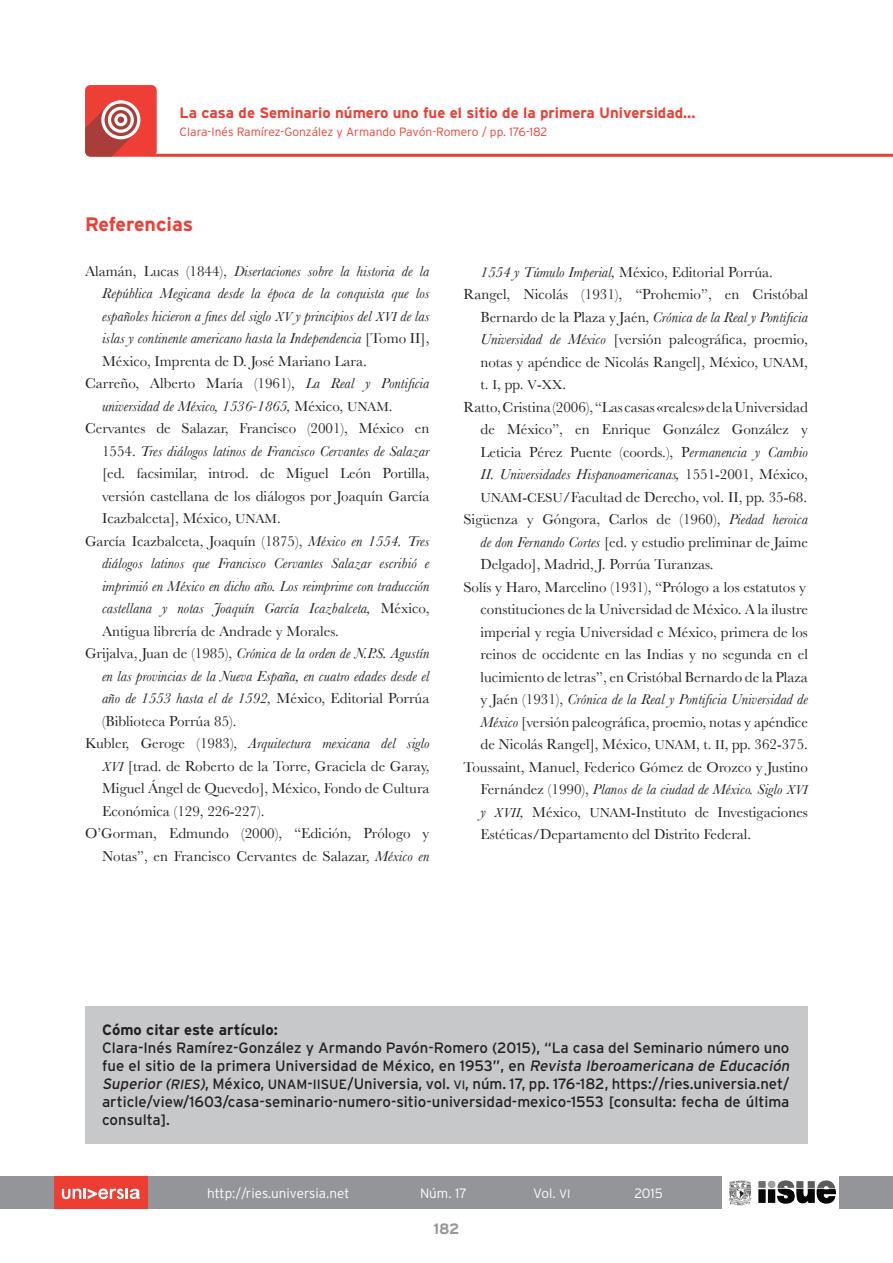
<style>
.page{position:relative;width:893px;height:1263px;background:#fff}
.page>*{position:absolute;margin:0;border:0;box-sizing:border-box;transform-origin:0 0}
.t1{font:700 19.5px "Interstate";color:#ee3e34}
.Referencia_normal{font:15px/22.5px "Baskerville";color:#231f20;text-align:justify}
.Referencia_normal-2{font:italic 15px/22.5px "Baskerville";color:#231f20;text-align:justify}
.t2{font:15px/18px "Interstate";color:#231f20}
.t3{font:700 15px "Interstate";color:#ee3e34}
.t4{font:700 15px "Interstate";color:#231f20}
.t5{font:700 15px "Interstate";color:#939598}
.t6{font:300 13.5px "Interstate";color:#fff}
.t7{font:300 12px "Interstate";color:#ee3e34}
.s1{font-style:normal}
.s2{font-family:"Baskerville Italic SC900";font-style:normal;font-size:13.5px}
.s3{font-style:italic}
.s4{font-family:"Baskerville SC900";font-style:normal;font-size:13.5px}
.s5{font-family:"Baskerville SC900";font-size:13.5px}
.s6{font-family:"Baskerville Italic SC900";font-size:13.5px}
.s7{font-family:"Baskerville SC900"}
.s8{font-family:"Interstate Regular SC900";font-style:italic;font-size:13.5px}
.s9{font-family:"Interstate Regular SC900";font-size:13.5px}
.s10{font-family:"Interstate Regular SC900"}
.s11{font-family:"Interstate Regular SC900";font-size:12.15px}
.s12{font-family:"Interstate Light SC900";font-weight:400;font-size:12.15px}
</style>
<div class="page">
<div style="left:0;top:1177px;width:893px;height:32px;background:#939598"></div>
<div style="left:54px;top:1177px;width:94px;height:32px;background:#ee3e34"></div>
<svg style="left:62px;top:1188px;width:78px;height:11px"></svg>
<div style="left:723px;top:1177px;width:116px;height:32px;background:#fff"></div>
<img style="left:758px;top:1180px;width:78px;height:24px">
<svg style="left:729px;top:1180px;width:22px;height:25px"></svg>
<div style="left:85px;top:1006px;width:723px;height:138px;background:#c7c8ca"></div>
<hr style="left:151px;top:154px;width:742px;height:3px;background:#ee3e34">
<div style="left:85px;top:85px;width:72px;height:72px;background:#ee3e35;border-radius:5px"></div>
<svg style="left:85px;top:100px;width:55px;height:57px"></svg>
<p class="t3" style="left:180px;top:104px;width:517px">La casa de Seminario número uno fue el sitio de la primera Universidad...</p>
<p class="t7" style="left:180px;top:125px;width:369px">Clara-Inés Ramírez-González y Armando Pavón-Romero / pp. 176-182</p>
<p class="t1" style="left:85px;top:213px;width:110px">Referencias</p>
<p class="Referencia_normal-2" style="left:85px;top:259px;width:346px"><span class="s1">Alamán, Lucas (1844),</span> Disertaciones sobre la historia de la</p>
<p class="Referencia_normal-2" style="left:102px;top:282px;width:329px">República Megicana desde la época de la conquista que los españoles hicieron a fines del siglo <span class="s2">XV</span> y principios del <span class="s2">XVI</span> de las islas y continente americano hasta la Independencia <span class="s1">[Tomo II], México, Imprenta de D. José Mariano Lara.</span></p>
<p class="Referencia_normal" style="left:85px;top:372px;width:346px">Carreño, Alberto María (1961), <span class="s3">La Real y Pontificia</span></p>
<p class="Referencia_normal-2" style="left:102px;top:394px;width:292px">universidad de México, 1536-1865, <span class="s1">México,</span> <span class="s4">UNAM</span><span class="s1">.</span></p>
<p class="Referencia_normal" style="left:85px;top:417px;width:346px">Cervantes de Salazar, Francisco (2001), México en</p>
<p class="Referencia_normal" style="left:102px;top:439px;width:329px">1554. <span class="s3">Tres diálogos latinos de Francisco Cervantes de Salazar </span>[ed. facsimilar, introd. de Miguel León Portilla, versión castellana de los diálogos por Joaquín García Icazbalceta], México, <span class="s5">UNAM</span>.</p>
<p class="Referencia_normal" style="left:85px;top:529px;width:346px">García Icazbalceta, Joaquín (1875), <span class="s3">México en 1554. Tres</span></p>
<p class="Referencia_normal-2" style="left:102px;top:552px;width:329px">diálogos latinos que Francisco Cervantes Salazar escribió e imprimió en México en dicho año. Los reimprime con traducción castellana y notas Joaquín García Icazbalceta, <span class="s1">México, Antigua librería de Andrade y Morales.</span></p>
<p class="Referencia_normal-2" style="left:85px;top:642px;width:346px"><span class="s1">Grijalva, Juan de (1985),</span> Crónica de la orden de N.P.S. Agustín</p>
<p class="Referencia_normal-2" style="left:102px;top:664px;width:329px">en las provincias de la Nueva España, en cuatro edades desde el año de 1553 hasta el de 1592, <span class="s1">México, Editorial Porrúa (Biblioteca Porrúa 85).</span></p>
<p class="Referencia_normal-2" style="left:85px;top:732px;width:346px"><span class="s1">Kubler, Geroge (1983),</span> Arquitectura mexicana del siglo</p>
<p class="Referencia_normal" style="left:102px;top:754px;width:329px"><span class="s6">XVI</span> [trad. de Roberto de la Torre, Graciela de Garay, Miguel Ángel de Quevedo], México, Fondo de Cultura Económica (129, 226-227).</p>
<p class="Referencia_normal" style="left:85px;top:822px;width:346px">O’Gorman, Edmundo (2000), “Edición, Prólogo y</p>
<p class="Referencia_normal" style="left:102px;top:844px;width:329px">Notas”, en Francisco Cervantes de Salazar, <span class="s3">México en</span></p>
<p class="Referencia_normal" style="left:480px;top:261px;width:294px"><span class="s3">1554 y Túmulo Imperial,</span> México, Editorial Porrúa.</p>
<p class="Referencia_normal" style="left:463px;top:283px;width:346px">Rangel, Nicolás (1931), “Prohemio”, en Cristóbal</p>
<p class="Referencia_normal" style="left:480px;top:306px;width:329px">Bernardo de la Plaza y Jaén, <span class="s3">Crónica de la Real y Pontificia Universidad de México</span> [versión paleográfica, proemio, notas y apéndice de Nicolás Rangel], México, <span class="s5">UNAM</span>, t. <span class="s5">I</span>, pp. <span class="s5">V</span><span class="s7">-</span><span class="s5">XX</span>.</p>
<p class="Referencia_normal" style="left:463px;top:396px;width:346px">Ratto, Cristina (2006), “Las casas «reales» de la Universidad</p>
<p class="Referencia_normal" style="left:480px;top:418px;width:329px">de México”, en Enrique González González y Leticia Pérez Puente (coords.), P<span class="s3">ermanencia y Cambio II. Universidades Hispanoamericanas,</span> 1551-2001, México, <span class="s5">UNAM</span>-<span class="s5">CESU</span>/Facultad de Derecho, vol. II, pp. 35-68.</p>
<p class="Referencia_normal" style="left:463px;top:508px;width:346px">Sigüenza y Góngora, Carlos de (1960), <span class="s3">Piedad heroica</span></p>
<p class="Referencia_normal" style="left:480px;top:531px;width:329px"><span class="s3">de don Fernando Cortes</span> [ed. y estudio preliminar de Jaime<br>Delgado], Madrid, J. Porrúa Turanzas.</p>
<p class="Referencia_normal" style="left:463px;top:576px;width:344px">Solís y Haro, Marcelino (1931), “Prólogo a los estatutos y</p>
<p class="Referencia_normal" style="left:480px;top:598px;width:329px">constituciones de la Universidad de México. A la ilustre imperial y regia Universidad e México, primera de los reinos de occidente en las Indias y no segunda en el lucimiento de letras”, en Cristóbal Bernardo de la Plaza y Jaén (1931), <span class="s3">Crónica de la Real y Pontificia Universidad de México</span> [versión paleográfica, proemio, notas y apéndice de Nicolás Rangel], México, <span class="s5">UNAM</span>, t. <span class="s5">II</span>, pp. 362-375.</p>
<p class="Referencia_normal" style="left:463px;top:756px;width:346px">Toussaint, Manuel, Federico Gómez de Orozco y Justino</p>
<p class="Referencia_normal" style="left:480px;top:778px;width:329px">Fernández (1990), <span class="s3">Planos de la ciudad de México. Siglo</span> <span class="s6">XVI </span><span class="s3">y</span> <span class="s6">XVII</span><span class="s3">,</span> México, <span class="s5">UNAM</span>-Instituto de Investigaciones Estéticas/Departamento del Distrito Federal.</p>
<p class="t4" style="left:102px;top:1022px;width:177px">Cómo citar este artículo:</p>
<p class="t2" style="left:102px;top:1039px;width:692px">Clara-Inés Ramírez-González y Armando Pavón-Romero (2015), “La casa del Seminario número uno fue el sitio de la primera Universidad de México, en 1953”, en <span class="s3">Revista Iberoamericana de Educación Superior (</span><span class="s8">RIES</span><span class="s3">)</span>, México, <span class="s9">UNAM</span><span class="s10">-</span><span class="s9">IISUE</span><span class="s10">/</span>Universia, vol. <span class="s11">VI</span>, núm. 17, pp. 176-182, https://ries.universia.net/ article/view/1603/casa-seminario-numero-sitio-universidad-mexico-1553 [consulta: fecha de última consulta].</p>
<p class="t6" style="left:207px;top:1186px;width:144px">http://ries.universia.net</p>
<p class="t6" style="left:420px;top:1186px;width:48px">Núm. 17</p>
<p class="t6" style="left:533px;top:1186px;width:39px">Vol. <span class="s12">vi</span></p>
<p class="t6" style="left:634px;top:1186px;width:30px">2015</p>
<p class="t5" style="left:433px;top:1220px;width:27px">182</p>
</div>
